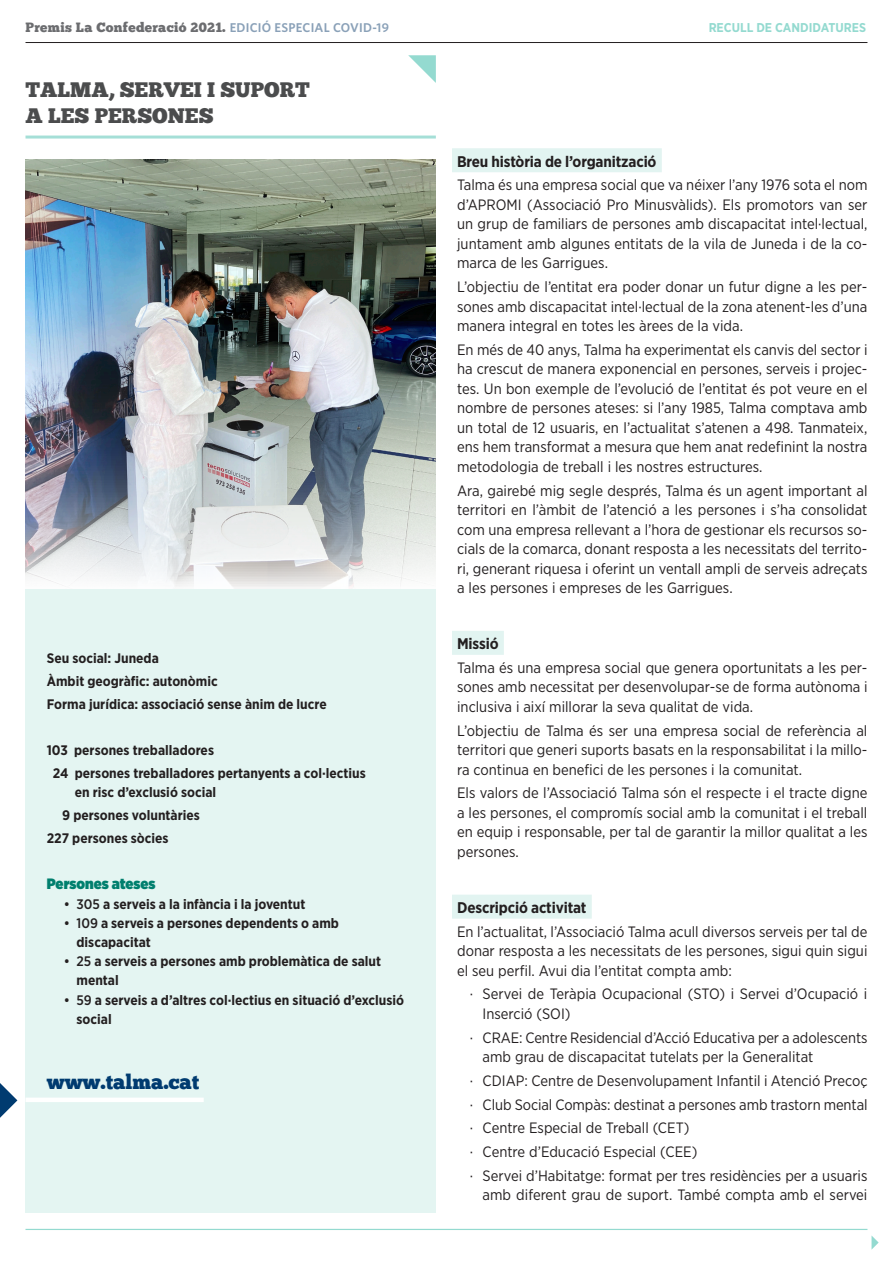
<style>
.page{position:relative;width:893px;height:1263px;background:#fff}
.page>*{position:absolute;margin:0;border:0;box-sizing:border-box;transform-origin:0 0}
._07_Entitat{font:21px/25.5px "Chunk Five";color:#4b4c4d}
._03_WEB{font:20.55px "Chunk Five";color:#003b70}
._01_TITOLET{font:700 15.45px "Gotham Narrow";letter-spacing:-.01em;color:#231f20}
.t1{font:15px/19.5px "Gotham Narrow";color:#231f20;text-align:justify}
._02_Fitxa_entitat{font:900 15px "Gotham Narrow";color:#007f6e}
._02_Fitxa_entitat-2{font:700 13.8px/18.8px "Gotham Narrow";color:#231f20}
.t2{font:13.5px "Chunk Five";letter-spacing:.02em;color:#6c6d70}
.t3{font:700 12.75px "Gotham Narrow";color:#94dad0}
.s1{font-family:"Whitney HTF";font-weight:600;font-size:12.75px;color:#8aa1b8}
.s2{font-weight:500}
</style>
<div class="page">
<hr style="left:26px;top:1229px;width:841px;height:1px;background:#94dad0">
<div style="left:26px;top:589px;width:410px;height:624px;background:#e4f5f2"></div>
<svg style="left:408px;top:55px;width:28px;height:28px"></svg>
<hr style="left:26px;top:42px;width:841px;height:1px;background:#231f20">
<svg style="left:871px;top:1235px;width:8px;height:14px"></svg>
<hr style="left:26px;top:136px;width:410px;height:3px;background:#a5dfd7">
<div style="left:26px;top:1097px;width:178px;height:5px;background:#fff"></div>
<div style="left:452px;top:148px;width:210px;height:24px;background:#e2f4f1"></div>
<div style="left:452px;top:631px;width:52px;height:24px;background:#e2f4f1"></div>
<div style="left:452px;top:895px;width:140px;height:24px;background:#e2f4f1"></div>
<img style="left:26px;top:160px;width:410px;height:427px">
<svg style="left:0;top:1083px;width:17px;height:35px"></svg>
<p class="t2" style="left:26px;top:19px;width:365px">Premis La Confederació 2021. <span class="s1">EDICIÓ ESPECIAL COVID-19</span></p>
<p class="t3" style="left:709px;top:20px;width:159px">RECULL DE CANDIDATURES</p>
<p class="_07_Entitat" style="left:26px;top:77px;width:286px">TALMA, SERVEI I SUPORT<br>A LES PERSONES</p>
<p class="_02_Fitxa_entitat-2" style="left:47px;top:649px;width:114px">Seu social: Juneda</p>
<p class="_02_Fitxa_entitat-2" style="left:47px;top:672px;width:172px">Àmbit geogràfic: autonòmic</p>
<p class="_02_Fitxa_entitat-2" style="left:47px;top:695px;width:281px">Forma jurídica: associació sense ànim de lucre</p>
<p class="_02_Fitxa_entitat-2" style="left:47px;top:741px;width:169px">103 persones treballadores</p>
<p class="_02_Fitxa_entitat-2" style="left:75px;top:764px;width:293px;text-indent:-22px">24 persones treballadores pertanyents a col·lectius en risc d’exclusió social</p>
<p class="_02_Fitxa_entitat-2" style="left:62px;top:805px;width:139px">9 persones voluntàries</p>
<p class="_02_Fitxa_entitat-2" style="left:47px;top:828px;width:123px">227 persones sòcies</p>
<p class="_02_Fitxa_entitat" style="left:47px;top:873px;width:110px">Persones ateses</p>
<p class="_02_Fitxa_entitat-2" style="left:64px;top:894px;width:243px"><span class="s2">• 305</span> a serveis a la infància i la joventut</p>
<p class="_02_Fitxa_entitat-2" style="left:77px;top:914px;width:264px;text-indent:-13px"><span class="s2">• 109</span> a serveis a persones dependents o amb discapacitat</p>
<p class="_02_Fitxa_entitat-2" style="left:77px;top:952px;width:306px;text-indent:-13px"><span class="s2">• 25</span> a serveis a persones amb problemàtica de salut mental</p>
<p class="_02_Fitxa_entitat-2" style="left:77px;top:990px;width:329px;text-indent:-13px"><span class="s2">• 59</span> a serveis a d’altres col·lectius en situació d’exclusió social</p>
<p class="_03_WEB" style="left:47px;top:1070px;width:154px">www.talma.cat</p>
<p class="_01_TITOLET" style="left:457px;top:151px;width:201px">Breu història de l’organització</p>
<p class="t1" style="left:457px;top:175px;width:412px">Talma és una empresa social que va néixer l’any 1976 sota el nom d’APROMI (Associació Pro Minusvàlids). Els promotors van ser un grup de familiars de persones amb discapacitat intel·lectual, juntament amb algunes entitats de la vila de Juneda i de la co· marca de les Garrigues.</p>
<p class="t1" style="left:457px;top:277px;width:412px">L’objectiu de l’entitat era poder donar un futur digne a les per· sones amb discapacitat intel·lectual de la zona atenent-les d’una manera integral en totes les àrees de la vida.</p>
<p class="t1" style="left:457px;top:339px;width:412px">En més de 40 anys, Talma ha experimentat els canvis del sector i ha crescut de manera exponencial en persones, serveis i projec· tes. Un bon exemple de l’evolució de l’entitat és pot veure en el nombre de persones ateses: si l’any 1985, Talma comptava amb un total de 12 usuaris, en l’actualitat s’atenen a 498. Tanmateix, ens hem transformat a mesura que hem anat redefinint la nostra metodologia de treball i les nostres estructures.</p>
<p class="t1" style="left:457px;top:480px;width:412px">Ara, gairebé mig segle després, Talma és un agent important al territori en l’àmbit de l’atenció a les persones i s’ha consolidat com una empresa rellevant a l’hora de gestionar els recursos so· cials de la comarca, donant resposta a les necessitats del territo· ri, generant riquesa i oferint un ventall ampli de serveis adreçats a les persones i empreses de les Garrigues.</p>
<p class="_01_TITOLET" style="left:457px;top:634px;width:43px">Missió</p>
<p class="t1" style="left:457px;top:657px;width:412px">Talma és una empresa social que genera oportunitats a les per· sones amb necessitat per desenvolupar-se de forma autònoma i inclusiva i així millorar la seva qualitat de vida.</p>
<p class="t1" style="left:457px;top:720px;width:412px">L’objectiu de Talma és ser una empresa social de referència al territori que generi suports basats en la responsabilitat i la millo· ra continua en benefici de les persones i la comunitat.</p>
<p class="t1" style="left:457px;top:783px;width:412px">Els valors de l’Associació Talma són el respecte i el tracte digne a les persones, el compromís social amb la comunitat i el treball en equip i responsable, per tal de garantir la millor qualitat a les persones.</p>
<p class="_01_TITOLET" style="left:457px;top:897px;width:131px">Descripció activitat</p>
<p class="t1" style="left:457px;top:921px;width:412px">En l’actualitat, l’Associació Talma acull diversos serveis per tal de donar resposta a les necessitats de les persones, sigui quin sigui el seu perfil. Avui dia l’entitat compta amb:</p>
<p class="t1" style="left:483px;top:984px;width:386px;text-indent:-13px">· Servei de Teràpia Ocupacional (STO) i Servei d’Ocupació i<br>Inserció (SOI)</p>
<p class="t1" style="left:483px;top:1027px;width:386px;text-indent:-13px">· CRAE: Centre Residencial d’Acció Educativa per a adolescents amb grau de discapacitat tutelats per la Generalitat</p>
<p class="t1" style="left:470px;top:1071px;width:399px">· CDIAP: Centre de Desenvolupament Infantil i Atenció Precoç</p>
<p class="t1" style="left:470px;top:1094px;width:399px">· Club Social Compàs: destinat a persones amb trastorn mental</p>
<p class="t1" style="left:470px;top:1118px;width:221px">· Centre Especial de Treball (CET)</p>
<p class="t1" style="left:470px;top:1142px;width:229px">· Centre d’Educació Especial (CEE)</p>
<p class="t1" style="left:470px;top:1166px;width:399px;text-align:right">· Servei d’Habitatge: format per tres residències per a usuaris amb diferent grau de suport. També compta amb el servei</p>
</div>
